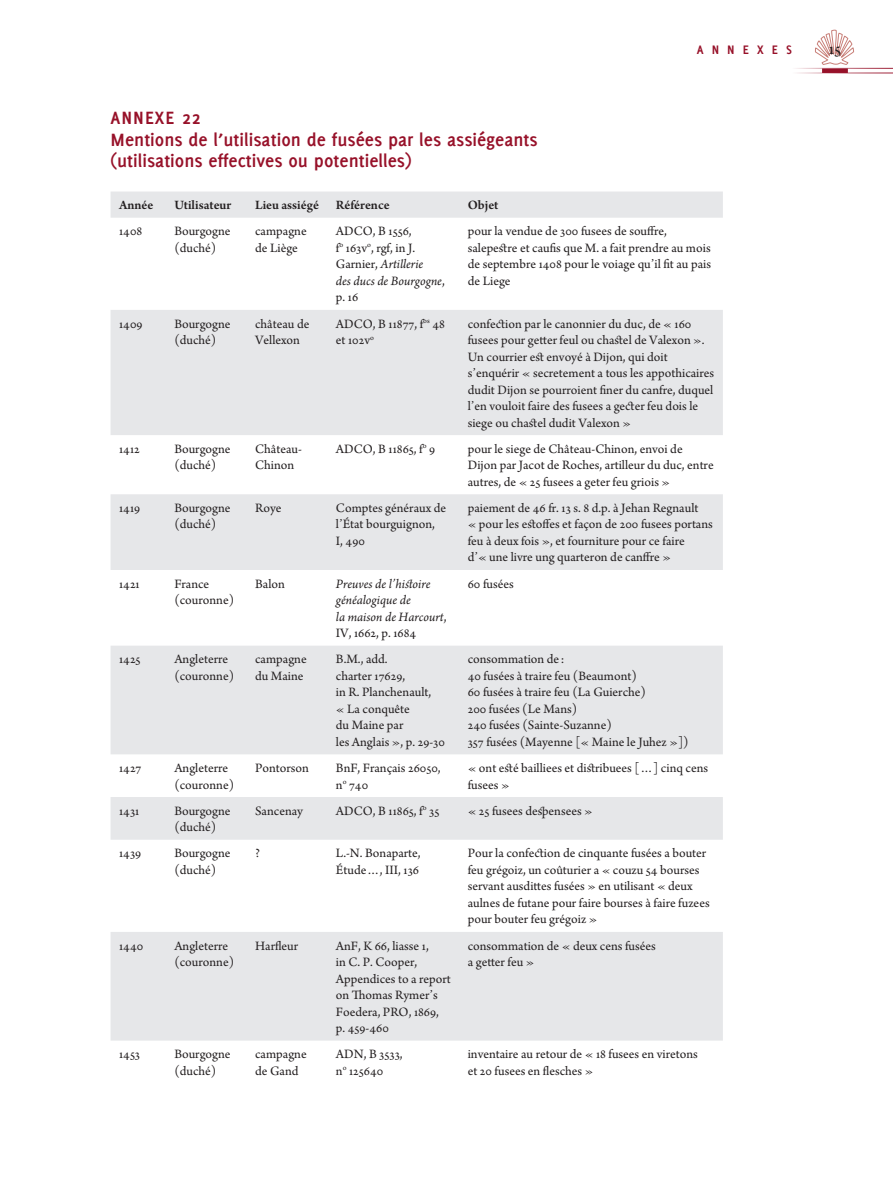
<style>
.page{position:relative;width:893px;height:1191px;background:#fff}
.page>*{position:absolute;margin:0;border:0;box-sizing:border-box;transform-origin:0 0}
.Titre_2Annexes_sous{font:700 19.5px/21.8px "Delicious";color:#971129}
.Titre_1Annexes{font:700 19.5px "Delicious";letter-spacing:.05em;color:#971129}
.t1{font:18px "Arno Pro";color:#231f20}
.Tab_textes{font:13.5px/16.5px "Arno Pro";color:#231f20}
.Tab_textes-2{font:italic 13.5px/16.5px "Arno Pro";color:#231f20}
.Tab_textes_entete{font:600 13.5px "Arno Pro";color:#231f20}
.t2{font:700 13.5px "Delicious";letter-spacing:.6em;color:#971129}
.s1{font-style:italic}
.s2{font-style:normal}
</style>
<div class="page">
<svg style="left:815px;top:30px;width:39px;height:35px"></svg>
<svg style="left:111px;top:191px;width:612px;height:849px;fill:#e6e7e9"></svg>
<div style="left:822px;top:68px;width:26px;height:5px;background:#971129"></div>
<hr style="left:792px;top:73px;width:101px;height:1px;background:#971129">
<hr style="left:792px;top:68px;width:101px;height:1px;background:#971129">
<p class="t2" style="left:697px;top:42px;width:97px">ANNEXES</p>
<h2 class="t1" style="left:829px;top:39px;width:14px">15</h2>
<p class="Titre_1Annexes" style="left:111px;top:106px;width:92px">ANNEXE 22</p>
<p class="Titre_2Annexes_sous" style="left:111px;top:128px;width:429px">Mentions de l’utilisation de fusées par les assiégeants (utilisations effectives ou potentielles)</p>
<p class="Tab_textes_entete" style="left:119px;top:197px;width:36px">Année</p>
<p class="Tab_textes_entete" style="left:174px;top:197px;width:58px">Utilisateur</p>
<p class="Tab_textes_entete" style="left:255px;top:197px;width:65px">Lieu assiégé</p>
<p class="Tab_textes_entete" style="left:336px;top:197px;width:55px">Référence</p>
<p class="Tab_textes_entete" style="left:468px;top:197px;width:32px">Objet</p>
<p class="Tab_textes" style="left:119px;top:224px;width:25px">1408</p>
<p class="Tab_textes" style="left:174px;top:224px;width:58px">Bourgogne (duché)</p>
<p class="Tab_textes" style="left:255px;top:224px;width:53px">campagne de Liège</p>
<p class="Tab_textes" style="left:336px;top:224px;width:110px">ADCO, B 1556,<br>f<sup>o</sup> 163v<sup>o</sup>, rgf, in J.<br>Garnier, <span class="s1">Artillerie<br>des ducs de Bourgogne</span>, p. 16</p>
<p class="Tab_textes" style="left:468px;top:224px;width:245px">pour la vendue de 300 fusees de souffre, salepestre et caufis que M. a fait prendre au mois de septembre 1408 pour le voiage qu’il fit au pais de Liege</p>
<p class="Tab_textes" style="left:119px;top:316px;width:25px">1409</p>
<p class="Tab_textes" style="left:174px;top:316px;width:58px">Bourgogne (duché)</p>
<p class="Tab_textes" style="left:255px;top:316px;width:56px">château de<br>Vellexon</p>
<p class="Tab_textes" style="left:336px;top:316px;width:110px">ADCO, B 11877, f<sup>os</sup> 48 et 102v<sup>o</sup></p>
<p class="Tab_textes" style="left:468px;top:316px;width:248px">confection par le canonnier du duc, de « 160 fusees pour getter feul ou chastel de Valexon ».<br>Un courrier est envoyé à Dijon, qui doit s’enquérir « secretement a tous les appothicaires dudit Dijon se pourroient finer du canfre, duquel l’en vouloit faire des fusees a gecter feu dois le siege ou chastel dudit Valexon »</p>
<p class="Tab_textes" style="left:119px;top:441px;width:22px">1412</p>
<p class="Tab_textes" style="left:174px;top:441px;width:58px">Bourgogne (duché)</p>
<p class="Tab_textes" style="left:255px;top:441px;width:48px">Château-<br>Chinon</p>
<p class="Tab_textes" style="left:336px;top:441px;width:101px">ADCO, B 11865, f<sup>o</sup> 9</p>
<p class="Tab_textes" style="left:468px;top:441px;width:247px">pour le siege de Château-Chinon, envoi de<br>Dijon par Jacot de Roches, artilleur du duc, entre autres, de « 25 fusees a geter feu griois »</p>
<p class="Tab_textes" style="left:119px;top:500px;width:23px">1419</p>
<p class="Tab_textes" style="left:174px;top:500px;width:58px">Bourgogne (duché)</p>
<p class="Tab_textes" style="left:255px;top:500px;width:28px">Roye</p>
<p class="Tab_textes" style="left:336px;top:500px;width:112px">Comptes généraux de l’État bourguignon,<br>I, 490</p>
<p class="Tab_textes" style="left:468px;top:500px;width:247px">paiement de 46 fr. 13 s. 8 d.p. à Jehan Regnault<br>« pour les estoffes et façon de 200 fusees portans feu à deux fois », et fourniture pour ce faire<br>d’« une livre ung quarteron de canffre »</p>
<p class="Tab_textes" style="left:119px;top:576px;width:22px">1421</p>
<p class="Tab_textes" style="left:174px;top:576px;width:61px">France (couronne)</p>
<p class="Tab_textes" style="left:255px;top:576px;width:31px">Balon</p>
<p class="Tab_textes-2" style="left:336px;top:576px;width:112px">Preuves de l’histoire généalogique de<br>la maison de Harcourt<span class="s2">,<br>IV, 1662, p. 1684</span></p>
<p class="Tab_textes" style="left:468px;top:576px;width:48px">60 fusées</p>
<p class="Tab_textes" style="left:119px;top:651px;width:23px">1425</p>
<p class="Tab_textes" style="left:174px;top:651px;width:61px">Angleterre (couronne)</p>
<p class="Tab_textes" style="left:255px;top:651px;width:53px">campagne du Maine</p>
<p class="Tab_textes" style="left:336px;top:651px;width:111px">B.M., add.<br>charter 17629,<br>in R. Planchenault,<br>« La conquête<br>du Maine par<br>les Anglais », p. 29-30</p>
<p class="Tab_textes" style="left:468px;top:651px;width:98px">consommation de :</p>
<p class="Tab_textes" style="left:468px;top:668px;width:171px">40 fusées à traire feu (Beaumont)</p>
<p class="Tab_textes" style="left:468px;top:684px;width:180px">60 fusées à traire feu (La Guierche)</p>
<p class="Tab_textes" style="left:468px;top:701px;width:111px">200 fusées (Le Mans)</p>
<p class="Tab_textes" style="left:468px;top:717px;width:146px">240 fusées (Sainte-Suzanne)</p>
<p class="Tab_textes" style="left:468px;top:734px;width:222px">357 fusées (Mayenne [« Maine le Juhez »])</p>
<p class="Tab_textes" style="left:119px;top:760px;width:24px">1427</p>
<p class="Tab_textes" style="left:174px;top:760px;width:61px">Angleterre (couronne)</p>
<p class="Tab_textes" style="left:255px;top:760px;width:55px">Pontorson</p>
<p class="Tab_textes" style="left:336px;top:760px;width:106px">BnF, Français 26050, n<sup>o</sup> 740</p>
<p class="Tab_textes" style="left:468px;top:760px;width:242px">« ont esté bailliees et distribuees […] cinq cens fusees »</p>
<p class="Tab_textes" style="left:119px;top:803px;width:22px">1431</p>
<p class="Tab_textes" style="left:174px;top:803px;width:58px">Bourgogne (duché)</p>
<p class="Tab_textes" style="left:255px;top:803px;width:49px">Sancenay</p>
<p class="Tab_textes" style="left:336px;top:803px;width:105px">ADCO, B 11865, f<sup>o</sup> 35</p>
<p class="Tab_textes" style="left:468px;top:803px;width:127px">« 25 fusees despensees »</p>
<p class="Tab_textes" style="left:119px;top:845px;width:24px">1439</p>
<p class="Tab_textes" style="left:174px;top:845px;width:58px">Bourgogne (duché)</p>
<p class="Tab_textes" style="left:255px;top:845px;width:6px">?</p>
<p class="Tab_textes" style="left:336px;top:845px;width:86px">L.-N. Bonaparte,<br>Étude…, III, 136</p>
<p class="Tab_textes" style="left:468px;top:845px;width:243px">Pour la confection de cinquante fusées a bouter feu grégoiz, un coûturier a « couzu 54 bourses servant ausdittes fusées » en utilisant « deux aulnes de futane pour faire bourses à faire fuzees pour bouter feu grégoiz »</p>
<p class="Tab_textes" style="left:119px;top:938px;width:26px">1440</p>
<p class="Tab_textes" style="left:174px;top:938px;width:61px">Angleterre (couronne)</p>
<p class="Tab_textes" style="left:255px;top:938px;width:45px">Harfleur</p>
<p class="Tab_textes" style="left:336px;top:938px;width:94px">AnF, K 66, liasse 1,</p>
<p class="Tab_textes" style="left:468px;top:938px;width:190px">consommation de « deux cens fusées a getter feu »</p>
<p class="Tab_textes" style="left:336px;top:954px;width:116px">in C. P. Cooper,<br>Appendices to a report on Thomas Rymer’s<br>Foedera, PRO, 1869, p. 459-460</p>
<p class="Tab_textes" style="left:119px;top:1046px;width:23px">1453</p>
<p class="Tab_textes" style="left:174px;top:1046px;width:58px">Bourgogne (duché)</p>
<p class="Tab_textes" style="left:255px;top:1046px;width:53px">campagne de Gand</p>
<p class="Tab_textes" style="left:336px;top:1046px;width:68px">ADN, B 3533, n<sup>o</sup> 125640</p>
<p class="Tab_textes" style="left:468px;top:1046px;width:232px">inventaire au retour de « 18 fusees en viretons et 20 fusees en flesches »</p>
</div>
